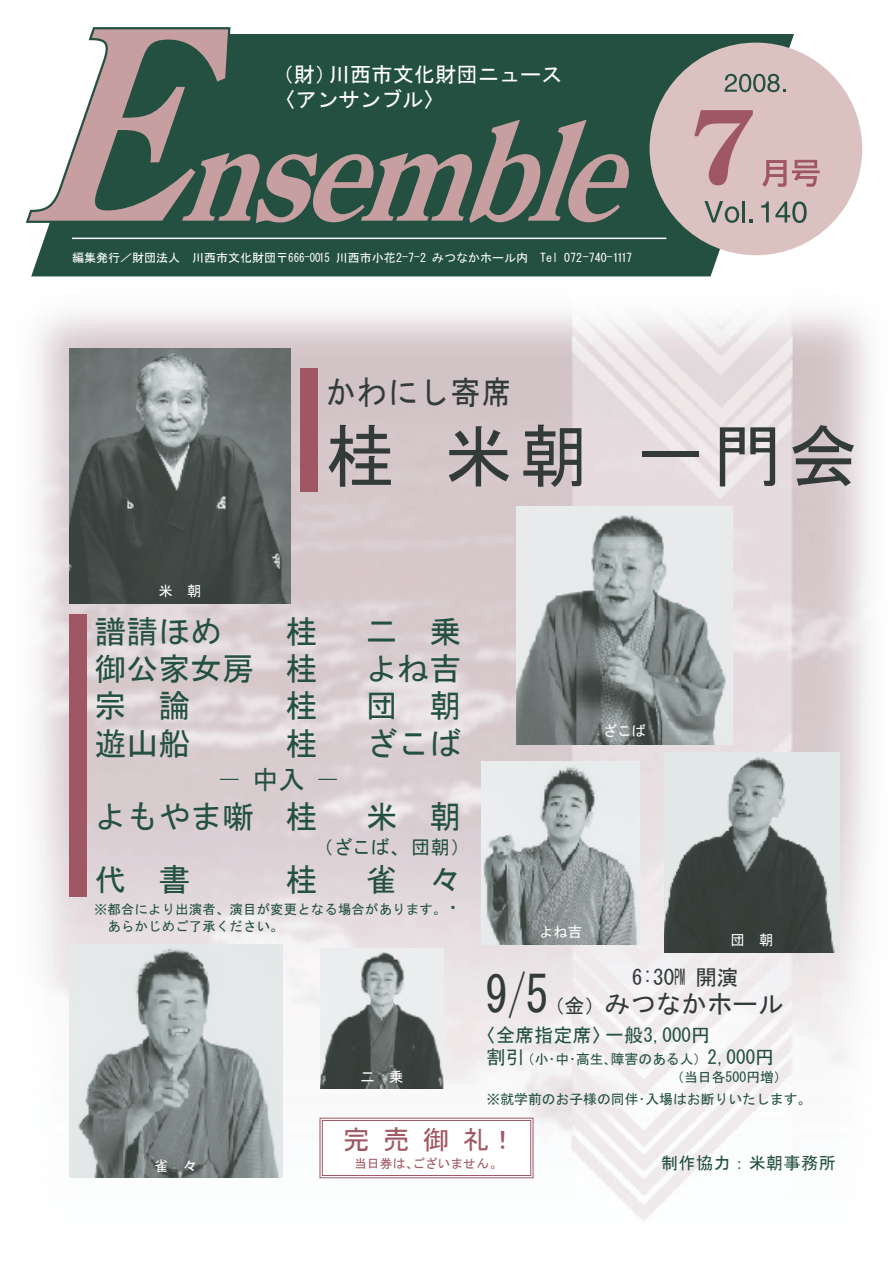
<style>
.page{position:relative;width:893px;height:1263px;background:#fff}
.page>*{position:absolute;margin:0;border:0;box-sizing:border-box;transform-origin:0 0}
.t1{font:69.15px "MS Gothic";color:#333b3a}
.t2{font:51px "MS Gothic";color:#333b3a;scale:.9 1}
.t3{font:33px "MS Gothic";letter-spacing:.05em;color:#333b3a;scale:.9 1}
.t4{font:31.95px "MS Gothic";color:#235041}
.t5{font:26.55px "MS Gothic";color:#9f5763}
.t6{font:26.55px "MS Gothic";color:#235041;scale:.7 1}
.t7{font:25.5px "MS Gothic";color:#333b3a}
.t8{font:21.3px/24.5px "MS Gothic";color:#fff}
.t9{font:21.3px "MS Gothic";color:#333b3a}
.t10{font:19.2px "MS Gothic";color:#235041}
.t11{font:16.95px "MS Gothic";letter-spacing:.03em;color:#235041}
.t12{font:14.4px "MS Gothic";color:#fff}
.t13{font:13.8px/18px "MS Gothic";color:#235041}
.t14{font:13.35px/17px "MS Gothic";letter-spacing:.02em;color:#235041}
.t15{font:12.75px "MS Gothic";letter-spacing:.01em;color:#9f5763}
.t16{font:12px "MS Gothic";color:#fff}
.s1{font-size:20.25px}
.s2{font-size:19.2px}
</style>
<div class="page">
<img style="left:31px;top:218px;width:839px;height:1003px">
<svg style="left:31px;top:34px;width:763px;height:242px;background:#305a4c"></svg>
<div style="left:650px;top:43px;width:212px;height:212px;background:#dbc1c0;border-radius:50%"></div>
<svg style="left:25px;top:27px;width:608px;height:198px;background:#63766d"></svg>
<svg style="left:724px;top:74px;width:61px;height:18px"></svg>
<svg style="left:694px;top:110px;width:59px;height:75px"></svg>
<svg style="left:762px;top:160px;width:58px;height:27px"></svg>
<svg style="left:704px;top:201px;width:35px;height:22px"></svg>
<hr style="left:742px;top:201px;width:3px;height:21px;background:#235041">
<svg style="left:761px;top:201px;width:8px;height:21px"></svg>
<svg style="left:775px;top:201px;width:32px;height:22px"></svg>
<hr style="left:72px;top:238px;width:594px;height:1px;background:#fff">
<div style="left:301px;top:369px;width:17px;height:123px;background:#9f5763"></div>
<div style="left:69px;top:613px;width:17px;height:283px;background:#9f5763"></div>
<div style="left:320px;top:1118px;width:213px;height:60px;background:#fff;border:1px solid #9f5763"></div>
<div style="left:322px;top:1120px;width:209px;height:56px;border:1px solid #9f5763"></div>
<img style="left:516px;top:506px;width:217px;height:238px">
<img style="left:482px;top:761px;width:157px;height:183px">
<img style="left:665px;top:753px;width:174px;height:199px">
<img style="left:69px;top:349px;width:222px;height:255px">
<img style="left:69px;top:944px;width:213px;height:234px">
<img style="left:320px;top:948px;width:124px;height:141px">
<h3 class="t8" style="left:273px;top:62px;width:292px">（財）川西市文化財団ニュース〈アンサンブル〉</h3>
<p class="t16" style="left:72px;top:251px;width:561px">編集発行／財団法人 川西市文化財団〒666-0015 川西市小花2-7-2 みつなかホール内 Tel 072-740-1117</p>
<p class="t12" style="left:159px;top:584px;width:45px">米 朝</p>
<h3 class="t3" style="left:326px;top:376px;width:207px">かわにし寄席</h3>
<h1 class="t1" style="left:326px;top:421px;width:534px">桂 米朝 一門会</h1>
<h3 class="t4" style="left:95px;top:615px;width:129px">譜請ほめ</h3>
<h3 class="t4" style="left:286px;top:615px;width:33px">桂</h3>
<h3 class="t4" style="left:366px;top:615px;width:97px">二 乗</h3>
<h3 class="t4" style="left:95px;top:653px;width:225px">御公家女房 桂</h3>
<h3 class="t4" style="left:366px;top:653px;width:97px">よね吉</h3>
<h3 class="t4" style="left:95px;top:690px;width:97px">宗 論</h3>
<h3 class="t4" style="left:286px;top:690px;width:33px">桂</h3>
<h3 class="t4" style="left:366px;top:690px;width:97px">団 朝</h3>
<h3 class="t4" style="left:95px;top:727px;width:97px">遊山船</h3>
<h3 class="t4" style="left:286px;top:727px;width:33px">桂</h3>
<h3 class="t4" style="left:366px;top:727px;width:97px">ざこば</h3>
<h3 class="t6" style="left:220px;top:766px;width:169px">─ 中入─</h3>
<h3 class="t4" style="left:95px;top:800px;width:225px">よもやま噺 桂</h3>
<h3 class="t4" style="left:366px;top:800px;width:97px">米 朝</h3>
<h3 class="t10" style="left:314px;top:837px;width:157px">（ざこば、団朝）</h3>
<h3 class="t4" style="left:95px;top:863px;width:97px">代 書</h3>
<h3 class="t4" style="left:286px;top:863px;width:33px">桂</h3>
<h3 class="t4" style="left:366px;top:863px;width:97px">雀 々</h3>
<p class="t14" style="left:108px;top:901px;width:340px;text-indent:-14px">※都合により出演者、演目が変更となる場合があります。あらかじめご了承ください。</p>
<p class="t12" style="left:360px;top:1069px;width:45px">二 乗</p>
<p class="t12" style="left:603px;top:723px;width:45px">ざこば</p>
<p class="t12" style="left:539px;top:924px;width:45px">よね吉</p>
<p class="t12" style="left:730px;top:933px;width:45px">団 朝</p>
<h2 class="t2" style="left:485px;top:969px;width:72px">9/5</h2>
<h3 class="t9" style="left:632px;top:967px;width:108px">6:30PM 開演</h3>
<h3 class="t7" style="left:544px;top:991px;width:241px"><span class="s1">（金）</span>みつなかホール</h3>
<h3 class="t10" style="left:477px;top:1025px;width:235px">〈全席指定席〉一般3,000円</h3>
<p class="t13" style="left:670px;top:1050px;width:119px;text-indent:-184px"><span class="s2">割引</span>（小･中･高生､障害のある人）<span class="s2">2,000円</span>（当日各500円増）</p>
<p class="t13" style="left:486px;top:1089px;width:326px">※就学前のお子様の同伴･入場はお断りいたします。</p>
<p class="t12" style="left:154px;top:1158px;width:45px">雀 々</p>
<h3 class="t5" style="left:343px;top:1126px;width:174px">完売御礼！</h3>
<p class="t15" style="left:354px;top:1156px;width:150px">当日券は、ございません。</p>
<h3 class="t11" style="left:661px;top:1155px;width:176px">制作協力：米朝事務所</h3>
</div>
